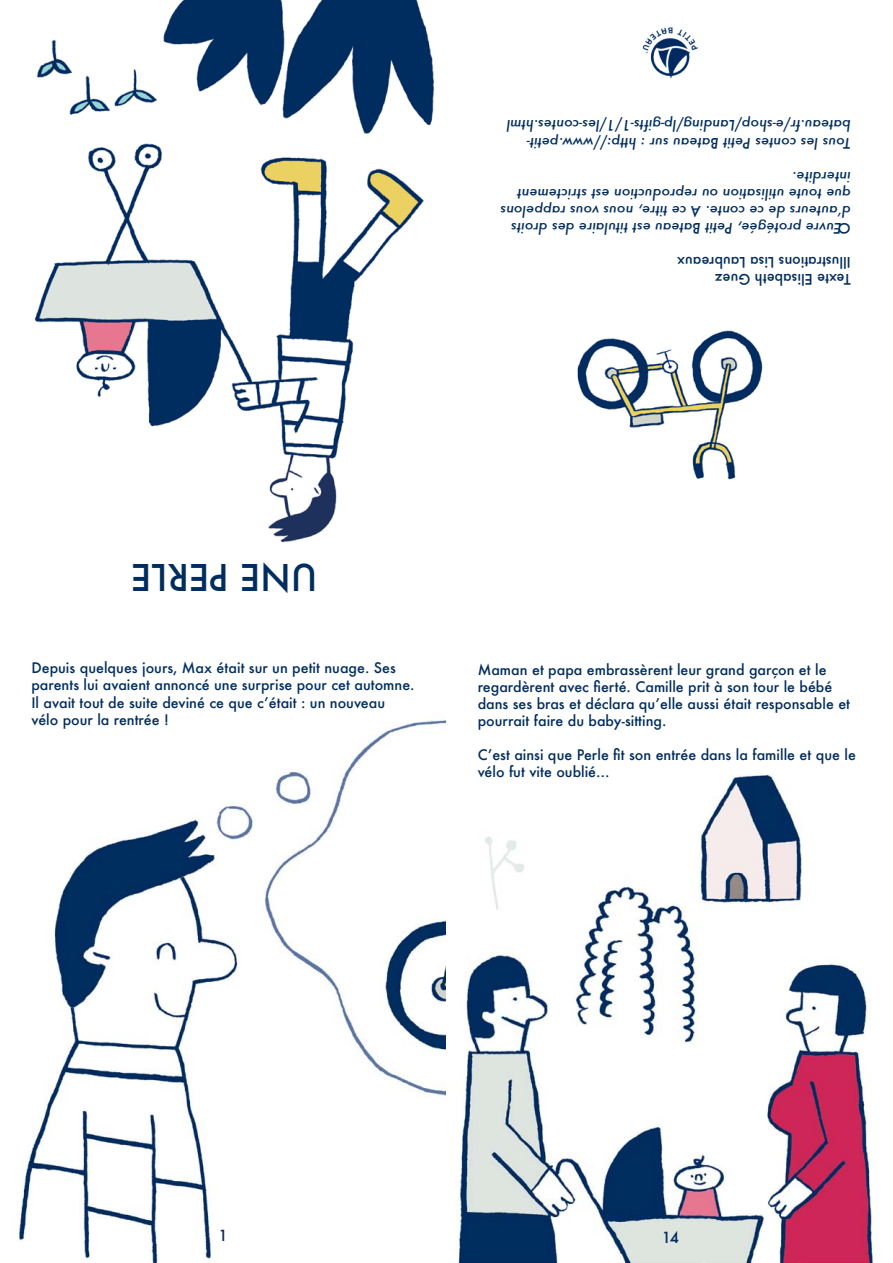
<style>
.page{position:relative;width:893px;height:1263px;background:#fff}
.page>*{position:absolute;margin:0;border:0;box-sizing:border-box;transform-origin:0 0}
.t1{font:500 36px "Futura";color:#002d5f}
.t2{font:500 15px "Futura";color:#002d5f}
.t3{font:500 14.25px/17.1px "Futura";color:#002d5f}
.t4{font:italic 500 14.25px/17.1px "Futura";color:#002d5f}
.t5{font:500 14.25px/17.1px "Futura";color:#002e60}
</style>
<div class="page">
<img style="left:17px;top:718px;width:428px;height:545px">
<img style="left:458px;top:775px;width:415px;height:488px">
<img style="left:577px;top:330px;width:186px;height:150px">
<img style="left:34px;top:0;width:400px;height:543px">
<img style="left:642px;top:27px;width:56px;height:52px">
<p class="t4" style="left:851px;top:151px;width:346px;rotate:-180deg">Tous les contes Petit Bateau sur : http://www.petit&shy;bateau.fr/e-shop/Landing/lp-gifts-1/1/les-contes.html</p>
<p class="t4" style="left:851px;top:237px;width:352px;rotate:-180deg">Œuvre protégée, Petit Bateau est titulaire des droits d‘auteurs de ce conte. A ce titre, nous vous rappelons que toute utilisation ou reproduction est strictement interdite.</p>
<p class="t3" style="left:851px;top:271px;width:175px;rotate:-180deg">Illustrations Lisa Laubreaux</p>
<p class="t3" style="left:851px;top:288px;width:137px;rotate:-180deg">Texte Elisabeth Guez</p>
<p class="t1" style="left:317px;top:602px;width:188px;rotate:-180deg">UNE PERLE</p>
<p class="t5" style="left:31px;top:659px;width:385px">Depuis quelques jours, Max était sur un petit nuage. Ses parents lui avaient annoncé une surprise pour cet automne.<br>Il avait tout de suite deviné ce que c’était : un nouveau vélo pour la rentrée !</p>
<p class="t3" style="left:478px;top:661px;width:374px">Maman et papa embrassèrent leur grand garçon et le regardèrent avec fierté. Camille prit à son tour le bébé dans ses bras et déclara qu’elle aussi était responsable et pourrait faire du baby-sitting.</p>
<p class="t3" style="left:478px;top:746px;width:380px">C’est ainsi que Perle fit son entrée dans la famille et que le vélo fut vite oublié…</p>
<p class="t2" style="left:219px;top:1225px;width:11px">1</p>
<p class="t2" style="left:662px;top:1227px;width:19px">14</p>
</div>
